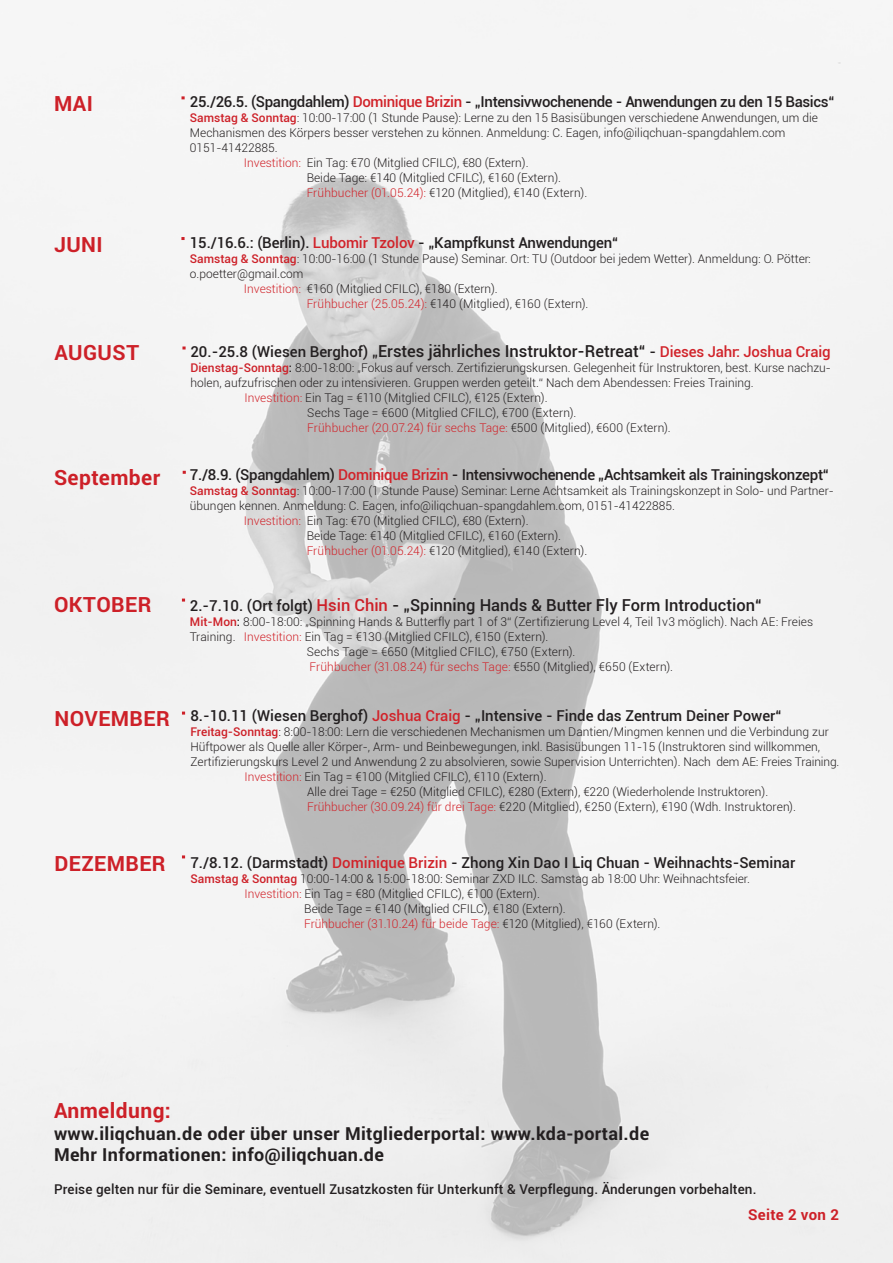
<style>
.page{position:relative;width:893px;height:1263px;background:#fff}
.page>*{position:absolute;margin:0;border:0;box-sizing:border-box;transform-origin:0 0}
.t1{font:700 21px "Roboto";letter-spacing:.02em;color:#cd2028}
.t2{font:700 18px "Roboto";letter-spacing:.02em;color:#231f20}
.t3{font:500 16.5px "Roboto";color:#231f20}
.t4{font:500 15px "Roboto";letter-spacing:-.01em;color:#231f20}
.t5{font:700 15px "Roboto";letter-spacing:.02em;color:#cd2028}
.t6{font:500 13.5px "Roboto";letter-spacing:.01em;color:#231f20}
.t7{font:300 12px/15px "Roboto";color:#231f20}
.t8{font:300 12px "Roboto";letter-spacing:.01em;color:#d1232a}
.s1{color:#d1232a}
.s2{font-weight:500;color:#cd2028}
.s3{font-size:15px}
.s4{font-size:15px;color:#d1232a}
.s5{font-weight:500}
.s6{color:#231f20}
.s7{color:#cd2028}
</style>
<div class="page">
<img style="left:0;top:0;width:893px;height:1263px">
<svg style="left:182px;top:346px;width:4px;height:3px"></svg>
<svg style="left:181px;top:237px;width:4px;height:3px"></svg>
<svg style="left:181px;top:96px;width:4px;height:3px"></svg>
<p class="t1" style="left:54px;top:89px;width:41px">MAI</p>
<p class="t4" style="left:190px;top:91px;width:646px">25./26.5. (Spangdahlem) <span class="s1">Dominique Brizin</span> - „Intensivwochenende - Anwendungen zu den 15 Basics“</p>
<p class="t7" style="left:190px;top:110px;width:630px"><span class="s2">Samstag &amp; Sonntag</span>: 10:00-17:00 (1 Stunde Pause): Lerne zu den 15 Basisübungen verschiedene Anwendungen, um die<br>Mechanismen des Körpers besser verstehen zu können. Anmeldung: C. Eagen, info@iliqchuan-spangdahlem.com<br>0151-41422885.</p>
<p class="t7" style="left:244px;top:155px;width:286px"><span class="s1">Investition:</span> Ein Tag: €70 (Mitglied CFILC), €80 (Extern).</p>
<p class="t7" style="left:307px;top:170px;width:256px">Beide Tage: €140 (Mitglied CFILC), €160 (Extern).</p>
<p class="t7" style="left:307px;top:185px;width:282px"><span class="s1">Frühbucher (01.05.24):</span> €120 (Mitglied), €140 (Extern).</p>
<p class="t1" style="left:54px;top:230px;width:50px">JUNI</p>
<p class="t4" style="left:190px;top:232px;width:430px">15./16.6.: (Berlin). <span class="s1">Lubomir Tzolov</span> - „Kampfkunst Anwendungen“</p>
<p class="t7" style="left:190px;top:251px;width:622px"><span class="s2">Samstag &amp; Sonntag</span>: 10:00-16:00 (1 Stunde Pause) Seminar. Ort: TU (Outdoor bei jedem Wetter). Anmeldung: O. Pötter: o.poetter@gmail.com</p>
<p class="t7" style="left:244px;top:281px;width:255px"><span class="s1">Investition:</span> €160 (Mitglied CFILC), €180 (Extern).</p>
<p class="t7" style="left:307px;top:296px;width:283px"><span class="s1">Frühbucher (25.05.24):</span> €140 (Mitglied), €160 (Extern).</p>
<p class="t1" style="left:55px;top:338px;width:86px">AUGUST</p>
<p class="t3" style="left:190px;top:339px;width:642px"><span class="s3">20.-25.8 (Wiesen Berghof) „</span>Erstes jährliches Instruktor-Retreat“ <span class="s3">-</span> <span class="s4">Dieses Jahr: Joshua Craig</span></p>
<p class="t7" style="left:190px;top:360px;width:642px"><span class="s2">Dienstag-Sonntag</span><span class="s5">:</span> 8:00-18:00: „Fokus auf versch. Zertifizierungskursen. Gelegenheit für Instruktoren, best. Kurse nachzu&shy;holen, aufzufrischen oder zu intensivieren. Gruppen werden geteilt.“ Nach dem Abendessen: Freies Training.</p>
<p class="t7" style="left:244px;top:390px;width:305px"><span class="s1">Investition:</span> Ein Tag = €110 (Mitglied CFILC), €125 (Extern).</p>
<p class="t7" style="left:307px;top:405px;width:271px">Sechs Tage = €600 (Mitglied CFILC), €700 (Extern).</p>
<p class="t8" style="left:307px;top:419px;width:365px">Frühbucher (20.07.24) für sechs Tage: <span class="s6">€500 (Mitglied), €600 (Extern).</span></p>
<p class="t1" style="left:54px;top:463px;width:108px">September</p>
<p class="t4" style="left:190px;top:464px;width:640px">7./8.9. (Spangdahlem) <span class="s1">Dominique Brizin</span> - Intensivwochenende „Achtsamkeit als Trainingskonzept“</p>
<p class="t7" style="left:190px;top:483px;width:645px"><span class="s2">Samstag &amp; Sonntag</span>: 10:00-17:00 (1 Stunde Pause) Seminar: Lerne Achtsamkeit als Trainingskonzept in Solo- und Partner&shy;übungen kennen. Anmeldung: C. Eagen, info@iliqchuan-spangdahlem.com, 0151-41422885.</p>
<p class="t7" style="left:244px;top:513px;width:286px"><span class="s1">Investition:</span> Ein Tag: €70 (Mitglied CFILC), €80 (Extern).</p>
<p class="t7" style="left:307px;top:528px;width:256px">Beide Tage: €140 (Mitglied CFILC), €160 (Extern).</p>
<p class="t7" style="left:307px;top:543px;width:282px"><span class="s1">Frühbucher (01.05.24):</span> €120 (Mitglied), €140 (Extern).</p>
<p class="t1" style="left:54px;top:590px;width:99px">OKTOBER</p>
<p class="t3" style="left:190px;top:594px;width:573px"><span class="s3">2.-7.10. (Ort folgt)</span> <span class="s7">Hsin Chin</span> - „Spinning Hands &amp; Butter Fly Form Introduction“</p>
<p class="t7" style="left:190px;top:614px;width:625px"><span class="s2">Mit-Mon</span><span class="s5">:</span> 8:00-18:00: „Spinning Hands &amp; Butterfly part 1 of 3“ (Zertifizierung Level 4, Teil 1v3 möglich). Nach AE: Freies<br>Training. <span class="s1">Investition:</span> Ein Tag = €130 (Mitglied CFILC), €150 (Extern).</p>
<p class="t7" style="left:307px;top:644px;width:270px">Sechs Tage = €650 (Mitglied CFILC), €750 (Extern).</p>
<p class="t8" style="left:310px;top:659px;width:365px">Frühbucher (31.08.24) für sechs Tage: <span class="s6">€550 (Mitglied), €650 (Extern).</span></p>
<p class="t1" style="left:55px;top:704px;width:117px">NOVEMBER</p>
<p class="t4" style="left:190px;top:705px;width:593px">8.-10.11 (Wiesen Berghof) <span class="s1">Joshua Craig</span> - „Intensive - Finde das Zentrum Deiner Power“</p>
<p class="t7" style="left:190px;top:724px;width:650px"><span class="s2">Freitag-Sonntag</span>: 8:00-18:00: Lern die verschiedenen Mechanismen um Dantien/Mingmen kennen und die Verbindung zur<br>Hüftpower als Quelle aller Körper-, Arm- und Beinbewegungen, inkl. Basisübungen 11-15 (Instruktoren sind willkommen,<br>Zertifizierungskurs Level 2 und Anwendung 2 zu absolvieren, sowie Supervision Unterrichten). Nach dem AE: Freies Training.</p>
<p class="t7" style="left:244px;top:769px;width:304px"><span class="s1">Investition:</span> Ein Tag = €100 (Mitglied CFILC), €110 (Extern).</p>
<p class="t7" style="left:307px;top:784px;width:462px">Alle drei Tage = €250 (Mitglied CFILC), €280 (Extern), €220 (Wiederholende Instruktoren).</p>
<p class="t7" style="left:307px;top:799px;width:490px"><span class="s1">Frühbucher (30.09.24) für drei Tage:</span> €220 (Mitglied), €250 (Extern), €190 (Wdh. Instruktoren).</p>
<p class="t1" style="left:55px;top:849px;width:113px">DEZEMBER</p>
<p class="t4" style="left:190px;top:852px;width:606px">7./8.12. (Darmstadt) <span class="s1">Dominique Brizin</span> - Zhong Xin Dao I Liq Chuan - Weihnachts-Seminar</p>
<p class="t7" style="left:190px;top:870px;width:561px"><span class="s2">Samstag &amp; Sonntag</span> 10:00-14:00 &amp; 15:00-18:00: Seminar ZXD ILC. Samstag ab 18:00 Uhr: Weihnachtsfeier.</p>
<p class="t7" style="left:244px;top:885px;width:297px"><span class="s1">Investition:</span> Ein Tag = €80 (Mitglied CFILC), €100 (Extern).</p>
<p class="t7" style="left:304px;top:900px;width:263px">Beide Tage = €140 (Mitglied CFILC), €180 (Extern).</p>
<p class="t8" style="left:304px;top:915px;width:357px">Frühbucher (31.10.24) für beide Tage: <span class="s6">€120 (Mitglied), €160 (Extern).</span></p>
<p class="t1" style="left:54px;top:1096px;width:118px">Anmeldung:</p>
<p class="t2" style="left:54px;top:1121px;width:597px">www.iliqchuan.de oder über unser Mitgliederportal: www.kda-portal.de</p>
<p class="t2" style="left:54px;top:1142px;width:331px">Mehr Informationen: info@iliqchuan.de</p>
<p class="t6" style="left:54px;top:1179px;width:704px">Preise gelten nur für die Seminare, eventuell Zusatzkosten für Unterkunft &amp; Verpflegung. Änderungen vorbehalten.</p>
<p class="t5" style="left:748px;top:1204px;width:92px">Seite 2 von 2</p>
</div>
